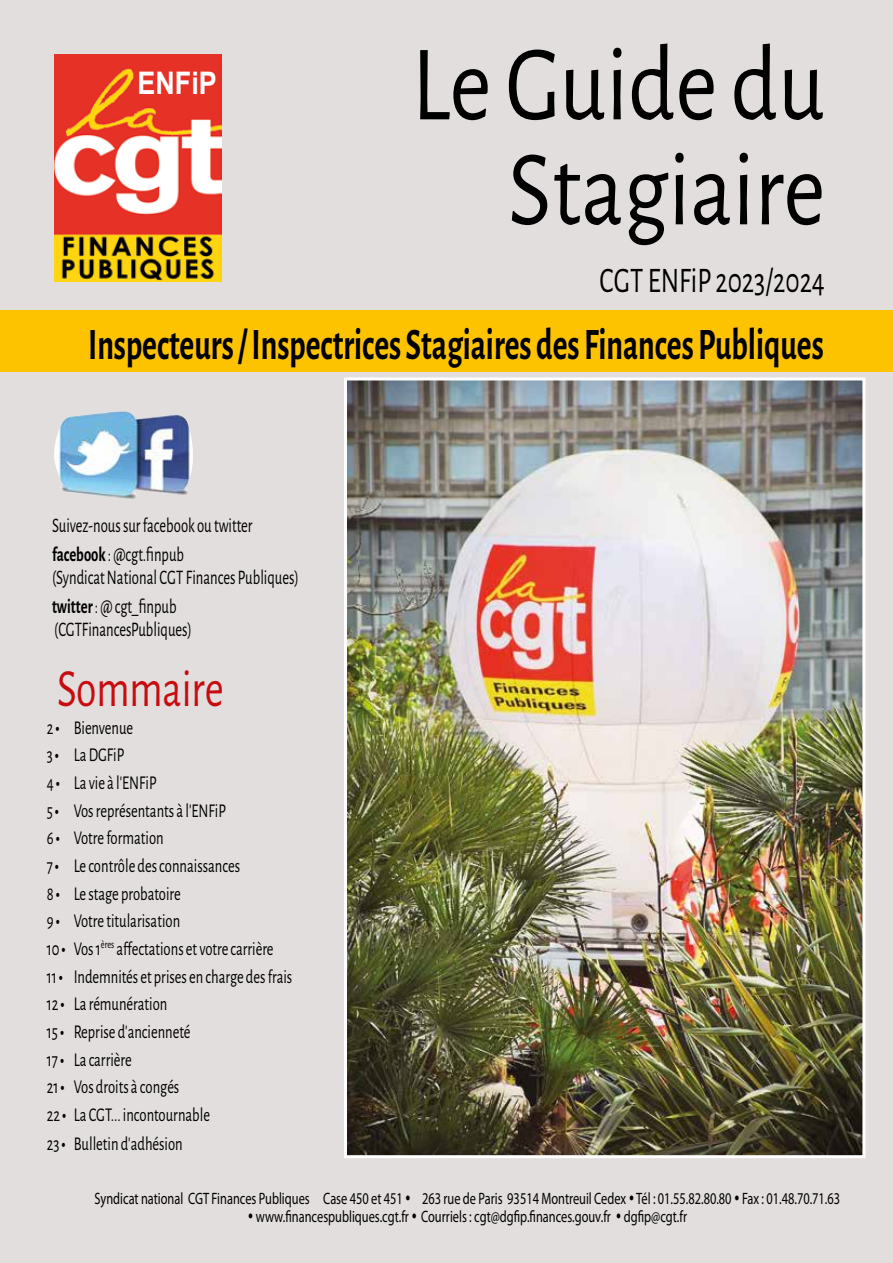
<style>
.page{position:relative;width:893px;height:1263px;background:#e2dedd}
.page>*{position:absolute;margin:0;border:0;box-sizing:border-box;transform-origin:0 0}
.t1{font:108px/105px "Alegreya Sans";color:#000;text-align:right;scale:.85 1}
.t2{font:54px "Alegreya Sans";color:#c70c0f;scale:.77 1}
.t3{font:700 45px "Alegreya Sans";color:#000;scale:.7 1}
.t4{font:36px "Alegreya Sans";color:#000;scale:.75 1}
.t5{font:700 31.05px "Arial";color:#fff;scale:.86 1}
.t6{font:20.7px/28.8px "Alegreya Sans";color:#000;scale:.71 1}
.t7{font:19.5px/27.6px "Alegreya Sans";color:#000;scale:.75 1}
.t8{font:16.5px "Myriad Pro";color:#000;scale:.75 1}
.s1{font-weight:700}
.s2{font-family:"Myriad Pro"}
</style>
<div class="page">
<img style="left:54px;top:54px;width:167px;height:228px">
<div style="left:0;top:310px;width:893px;height:62px;background:#fdc300"></div>
<img style="left:54px;top:412px;width:139px;height:87px">
<img style="left:348px;top:381px;width:513px;height:773px">
<div style="left:344px;top:377px;width:521px;height:781px;border:3px solid #fff"></div>
<h1 class="t1" style="left:412px;top:27px;width:487px">Le Guide du<br>Stagiaire</h1>
<h3 class="t4" style="left:599px;top:256px;width:302px">CGT ENFiP 2023/2024</h3>
<h3 class="t3" style="left:88px;top:312px;width:1052px">Inspecteurs / Inspectrices Stagiaires des Finances Publiques</h3>
<h3 class="t5" style="left:138px;top:62px;width:94px">ENFiP</h3>
<p class="t6" style="left:52px;top:510px;width:284px">Suivez-nous sur facebook ou twitter <span class="s1">facebook</span> : @cgt.finpub</p>
<p class="t6" style="left:52px;top:562px;width:349px">(Syndicat National CGT Finances Publiques) <span class="s1">twitter</span> : @ cgt_finpub</p>
<p class="t6" style="left:54px;top:614px;width:195px">(CGTFinancesPubliques)</p>
<h2 class="t2" style="left:57px;top:652px;width:217px">Sommaire</h2>
<p class="t7" style="left:47px;top:713px;width:329px">2 <span class="s2">•</span> Bienvenue<br>3 <span class="s2">•</span> La DGFiP<br>4 <span class="s2">•</span> La vie à l'ENFiP<br>5 <span class="s2">•</span> Vos représentants à l'ENFiP<br>6 <span class="s2">•</span> Votre formation<br>7 <span class="s2">•</span> Le contrôle des connaissances<br>8 <span class="s2">•</span> Le stage probatoire<br>9 <span class="s2">•</span> Votre titularisation<br>10 <span class="s2">•</span> Vos 1<sup>ères</sup> affectations et votre carrière<br>11 <span class="s2">•</span> Indemnités et prises en charge des frais<br>12 <span class="s2">•</span> La rémunération<br>15 <span class="s2">•</span> Reprise d’ancienneté<br>17 <span class="s2">•</span> La carrière<br>21 <span class="s2">•</span> Vos droits à congés<br>22 <span class="s2">•</span> La CGT... incontournable</p>
<p class="t7" style="left:47px;top:1129px;width:183px">23 <span class="s2">•</span> Bulletin d'adhésion</p>
<p class="t8" style="left:95px;top:1188px;width:996px">Syndicat national CGT Finances Publiques Case 450 et 451 • 263 rue de Paris 93514 Montreuil Cedex • Tél : 01.55.82.80.80 • Fax : 01.48.70.71.63</p>
<p class="t8" style="left:248px;top:1206px;width:587px">• www.financespubliques.cgt.fr • Courriels : cgt@dgfip.finances.gouv.fr • dgfip@cgt.fr</p>
</div>
